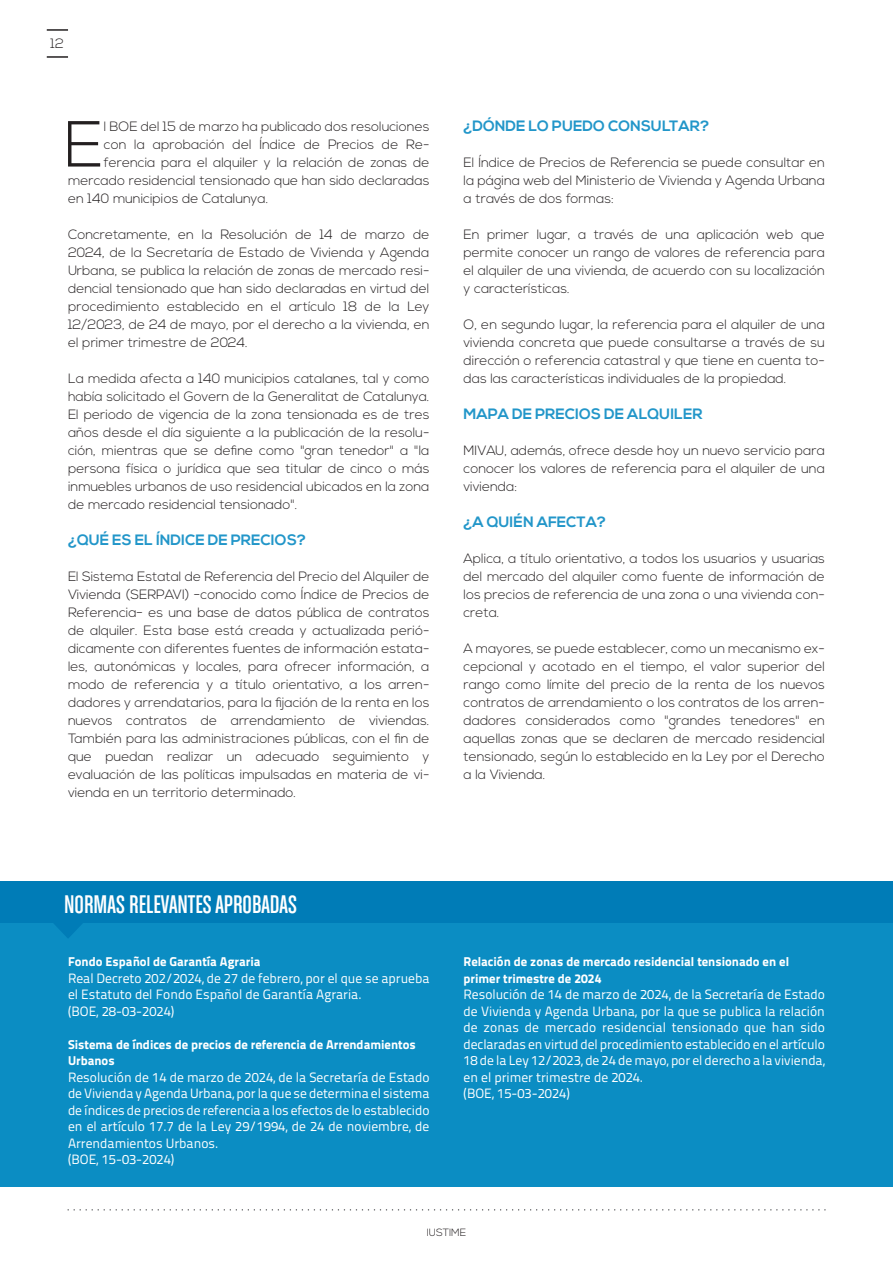
<style>
.page{position:relative;width:893px;height:1263px;background:#fff}
.page>*{position:absolute;margin:0;border:0;box-sizing:border-box;transform-origin:0 0}
.t1{font:300 64.95px "Nexa";color:#231f20}
.t2{font:27px "Chalet Comprime Cologne Sixty";color:#fff}
.t3{font:700 15px "Nexa";color:#2296c9}
.t4{font:300 13.5px/18px "Nexa";color:#231f20;text-align:justify}
.t5{font:13.5px/16.5px "Titillium Text 22 L 400 wt";color:#fff}
.t6{font:12.75px/16.5px "Titillium Text 22 L 999 wt";color:#fff}
.t7{font:300 10.5px "Nexa";color:#231f20}
</style>
<div class="page">
<hr style="left:47px;top:29px;width:21px;height:2px;background:#231f20">
<hr style="left:47px;top:56px;width:21px;height:2px;background:#231f20">
<svg style="left:68px;top:1209px;width:757px;height:1px"></svg>
<div style="left:0;top:923px;width:893px;height:263px;background:#0b8dc3"></div>
<div style="left:0;top:881px;width:893px;height:42px;background:#007cb7"></div>
<svg style="left:54px;top:923px;width:29px;height:15px"></svg>
<hr style="left:892px;top:536px;width:1px;height:67px;background:#007cb7">
<p class="t4" style="left:51px;top:35px;width:15px">12</p>
<h1 class="t1" style="left:64px;top:118px;width:41px">E</h1>
<p class="t4" style="left:104px;top:118px;width:327px">l BOE del 15 de marzo ha publicado dos resoluciones</p>
<p class="t4" style="left:104px;top:136px;width:327px">con la aprobación del Índice de Precios de Re-</p>
<p class="t4" style="left:104px;top:154px;width:327px">ferencia para el alquiler y la relación de zonas de</p>
<p class="t4" style="left:68px;top:172px;width:363px">mercado residencial tensionado que han sido declaradas</p>
<p class="t4" style="left:68px;top:190px;width:202px">en 140 municipios de Catalunya.</p>
<p class="t4" style="left:68px;top:226px;width:363px">Concretamente, en la Resolución de 14 de marzo de 2024, de la Secretaría de Estado de Vivienda y Agenda Urbana, se publica la relación de zonas de mercado resi&shy;dencial tensionado que han sido declaradas en virtud del procedimiento establecido en el artículo 18 de la Ley 12/2023, de 24 de mayo, por el derecho a la vivienda, en el primer trimestre de 2024.</p>
<p class="t4" style="left:68px;top:370px;width:363px">La medida afecta a 140 municipios catalanes, tal y como había solicitado el Govern de la Generalitat de Catalunya.<br>El periodo de vigencia de la zona tensionada es de tres años desde el día siguiente a la publicación de la resolu&shy;ción, mientras que se define como "gran tenedor" a "la persona física o jurídica que sea titular de cinco o más inmuebles urbanos de uso residencial ubicados en la zona de mercado residencial tensionado".</p>
<p class="t3" style="left:68px;top:533px;width:240px">¿QUÉ ES EL ÍNDICE DE PRECIOS?</p>
<p class="t4" style="left:68px;top:568px;width:363px">El Sistema Estatal de Referencia del Precio del Alquiler de Vivienda (SERPAVI) −conocido como Índice de Precios de Referencia− es una base de datos pública de contratos de alquiler. Esta base está creada y actualizada perió&shy;dicamente con diferentes fuentes de información estata&shy;les, autonómicas y locales, para ofrecer información, a modo de referencia y a título orientativo, a los arren&shy;dadores y arrendatarios, para la fijación de la renta en los nuevos contratos de arrendamiento de viviendas.<br>También para las administraciones públicas, con el fin de que puedan realizar un adecuado seguimiento y evaluación de las políticas impulsadas en materia de vi&shy;vienda en un territorio determinado.</p>
<p class="t3" style="left:463px;top:119px;width:247px">¿DÓNDE LO PUEDO CONSULTAR?</p>
<p class="t4" style="left:463px;top:154px;width:363px">El Índice de Precios de Referencia se puede consultar en la página web del Ministerio de Vivienda y Agenda Urbana a través de dos formas:</p>
<p class="t4" style="left:463px;top:226px;width:363px">En primer lugar, a través de una aplicación web que permite conocer un rango de valores de referencia para el alquiler de una vivienda, de acuerdo con su localización y características.</p>
<p class="t4" style="left:463px;top:316px;width:363px">O, en segundo lugar, la referencia para el alquiler de una vivienda concreta que puede consultarse a través de su dirección o referencia catastral y que tiene en cuenta to&shy;das las características individuales de la propiedad.</p>
<p class="t3" style="left:463px;top:407px;width:240px">MAPA DE PRECIOS DE ALQUILER</p>
<p class="t4" style="left:463px;top:442px;width:363px">MIVAU, además, ofrece desde hoy un nuevo servicio para conocer los valores de referencia para el alquiler de una vivienda:</p>
<p class="t3" style="left:463px;top:515px;width:144px">¿A QUIÉN AFECTA?</p>
<p class="t4" style="left:463px;top:550px;width:363px">Aplica, a título orientativo, a todos los usuarios y usuarias del mercado del alquiler como fuente de información de los precios de referencia de una zona o una vivienda con&shy;creta.</p>
<p class="t4" style="left:463px;top:640px;width:363px">A mayores, se puede establecer, como un mecanismo ex&shy;cepcional y acotado en el tiempo, el valor superior del rango como límite del precio de la renta de los nuevos contratos de arrendamiento o los contratos de los arren&shy;dadores considerados como "grandes tenedores" en aquellas zonas que se declaren de mercado residencial tensionado, según lo establecido en la Ley por el Derecho a la Vivienda.</p>
<h2 class="t2" style="left:64px;top:894px;width:234px">NORMAS RELEVANTES APROBADAS</h2>
<p class="t6" style="left:68px;top:955px;width:194px">Fondo Español de Garantía Agraria</p>
<p class="t5" style="left:68px;top:971px;width:363px">Real Decreto 202/2024, de 27 de febrero, por el que se aprueba el Estatuto del Fondo Español de Garantía Agraria.<br>(BOE, 28-03-2024)</p>
<p class="t6" style="left:68px;top:1037px;width:349px">Sistema de índices de precios de referencia de Arrendamientos<br>Urbanos</p>
<p class="t5" style="left:68px;top:1070px;width:363px">Resolución de 14 de marzo de 2024, de la Secretaría de Estado de Vivienda y Agenda Urbana, por la que se determina el sistema de índices de precios de referencia a los efectos de lo establecido en el artículo 17.7 de la Ley 29/1994, de 24 de noviembre, de Arrendamientos Urbanos.<br>(BOE, 15-03-2024)</p>
<p class="t6" style="left:463px;top:955px;width:327px">Relación de zonas de mercado residencial tensionado en el primer trimestre de 2024</p>
<p class="t5" style="left:463px;top:988px;width:363px">Resolución de 14 de marzo de 2024, de la Secretaría de Estado de Vivienda y Agenda Urbana, por la que se publica la relación de zonas de mercado residencial tensionado que han sido declaradas en virtud del procedimiento establecido en el artículo 18 de la Ley 12/2023, de 24 de mayo, por el derecho a la vivienda, en el primer trimestre de 2024.<br>(BOE, 15-03-2024)</p>
<p class="t7" style="left:427px;top:1228px;width:41px">IUSTIME</p>
</div>
